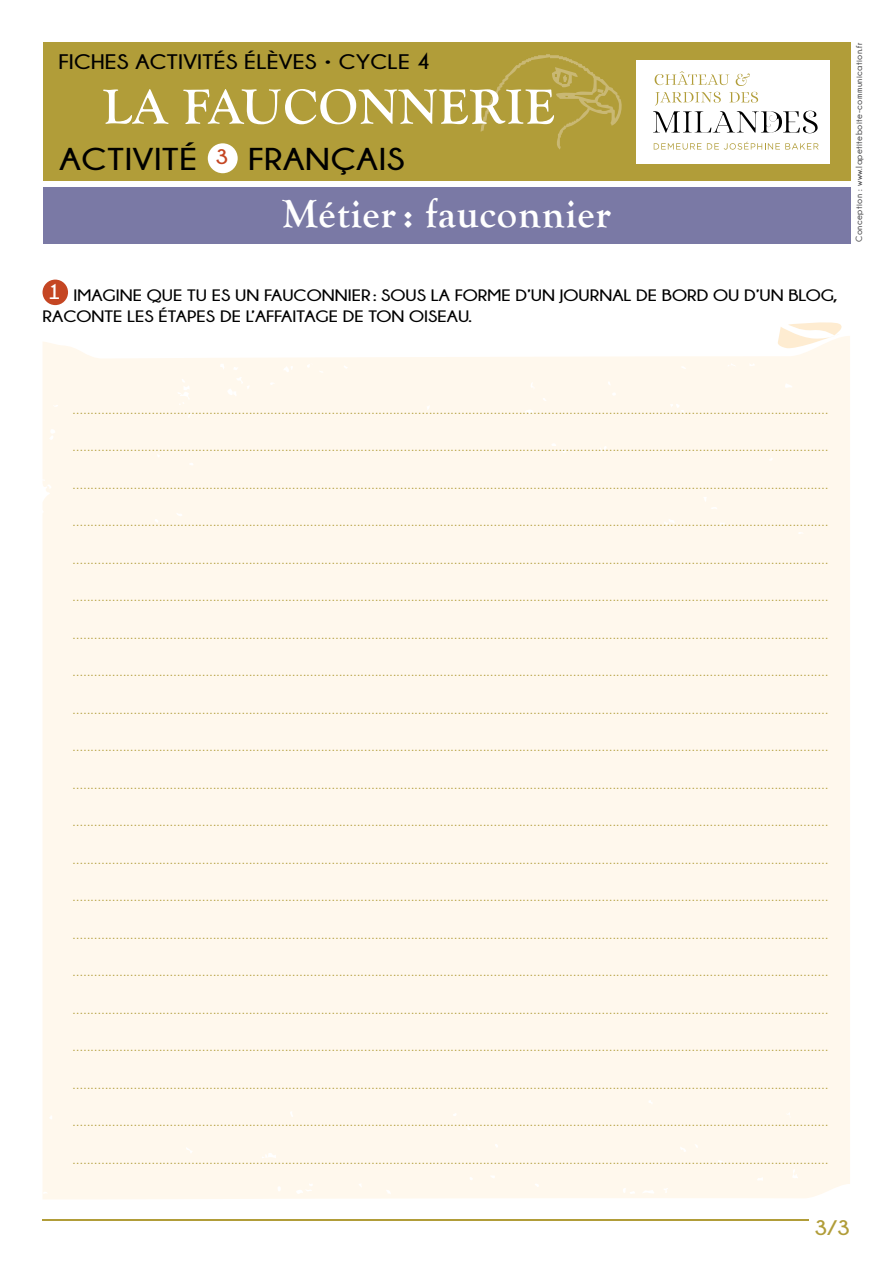
<style>
.page{position:relative;width:893px;height:1263px;background:#fff}
.page>*{position:absolute;margin:0;border:0;box-sizing:border-box;transform-origin:0 0}
.t1{font:700 51px "Goudy Old Style T";letter-spacing:.02em;color:#fff}
.t2{font:700 40.5px "Goudy Old Style T";letter-spacing:.02em;color:#fff}
.t3{font:700 31.5px "Champagne&Limousines";letter-spacing:.02em;color:#000;scale:1.15 1}
.t4{font:700 21px "Champagne&Limousines";letter-spacing:.01em;color:#000;scale:1.15 1}
.t5{font:700 21px "Champagne&Limousines";color:#b19d39;scale:1.15 1}
.t6{font:700 16.5px/21px "Champagne&Limousines";color:#000;scale:1.15 1}
.t7{font:12px "Times";color:#b19d39}
.t8{font:700 9px "Champagne&Limousines";letter-spacing:.05em;color:#58585a}
.s1{font-size:21px;color:#fff}
</style>
<div class="page">
<hr style="left:43px;top:1220px;width:766px;height:1px;background:#b19d39">
<svg style="left:779px;top:322px;width:63px;height:14px"></svg>
<div style="left:43px;top:336px;width:807px;height:863px;background:#fff8ed"></div>
<div style="left:43px;top:43px;width:807px;height:138px;background:#b19d39"></div>
<div style="left:637px;top:61px;width:193px;height:103px;background:#fff"></div>
<svg style="left:736px;top:73px;width:14px;height:13px"></svg>
<svg style="left:655px;top:71px;width:74px;height:14px"></svg>
<svg style="left:653px;top:92px;width:165px;height:41px"></svg>
<svg style="left:654px;top:143px;width:47px;height:7px"></svg>
<svg style="left:707px;top:142px;width:112px;height:8px"></svg>
<svg style="left:480px;top:54px;width:142px;height:96px"></svg>
<div style="left:43px;top:187px;width:807px;height:56px;background:#7a79a5"></div>
<div style="left:208px;top:143px;width:30px;height:30px;background:#fff;border-radius:50%"></div>
<div style="left:43px;top:280px;width:25px;height:25px;background:#c54623;border-radius:50%"></div>
<h3 class="t4" style="left:58px;top:50px;width:325px">FICHES ACTIVITÉS ÉLÈVES • CYCLE 4</h3>
<h1 class="t1" style="left:103px;top:78px;width:453px">LA FAUCONNERIE</h1>
<h3 class="t3" style="left:60px;top:142px;width:302px">ACTIVITÉ <sup>3</sup> FRANÇAIS</h3>
<h2 class="t2" style="left:282px;top:191px;width:330px">Métier : fauconnier</h2>
<h3 class="t6" style="left:43px;top:284px;width:693px;text-indent:5px"><span class="s1">1</span> IMAGINE QUE TU ES UN FAUCONNIER : SOUS LA FORME D’UN JOURNAL DE BORD OU D’UN BLOG,<br>RACONTE LES ÉTAPES DE L’AFFAITAGE DE TON OISEAU.</h3>
<p class="t8" style="left:854px;top:242px;width:201px;rotate:-90deg">Conception : www.lapetiteboite-communication.fr</p>
<p class="t7" style="left:72px;top:399px;width:757px">..................................................................................................................................................................................................................</p>
<p class="t7" style="left:72px;top:436px;width:757px">..................................................................................................................................................................................................................</p>
<p class="t7" style="left:72px;top:474px;width:757px">..................................................................................................................................................................................................................</p>
<p class="t7" style="left:72px;top:511px;width:757px">..................................................................................................................................................................................................................</p>
<p class="t7" style="left:72px;top:549px;width:757px">..................................................................................................................................................................................................................</p>
<p class="t7" style="left:72px;top:586px;width:757px">..................................................................................................................................................................................................................</p>
<p class="t7" style="left:72px;top:624px;width:757px">..................................................................................................................................................................................................................</p>
<p class="t7" style="left:72px;top:661px;width:757px">..................................................................................................................................................................................................................</p>
<p class="t7" style="left:72px;top:699px;width:757px">..................................................................................................................................................................................................................</p>
<p class="t7" style="left:72px;top:736px;width:757px">..................................................................................................................................................................................................................</p>
<p class="t7" style="left:72px;top:774px;width:757px">..................................................................................................................................................................................................................</p>
<p class="t7" style="left:72px;top:811px;width:757px">..................................................................................................................................................................................................................</p>
<p class="t7" style="left:72px;top:849px;width:757px">..................................................................................................................................................................................................................</p>
<p class="t7" style="left:72px;top:886px;width:757px">..................................................................................................................................................................................................................</p>
<p class="t7" style="left:72px;top:924px;width:757px">..................................................................................................................................................................................................................</p>
<p class="t7" style="left:72px;top:961px;width:757px">..................................................................................................................................................................................................................</p>
<p class="t7" style="left:72px;top:999px;width:757px">..................................................................................................................................................................................................................</p>
<p class="t7" style="left:72px;top:1036px;width:757px">..................................................................................................................................................................................................................</p>
<p class="t7" style="left:72px;top:1074px;width:757px">..................................................................................................................................................................................................................</p>
<p class="t7" style="left:72px;top:1111px;width:757px">..................................................................................................................................................................................................................</p>
<p class="t7" style="left:72px;top:1149px;width:757px">..................................................................................................................................................................................................................</p>
<h3 class="t5" style="left:814px;top:1216px;width:33px">3/3</h3>
</div>
